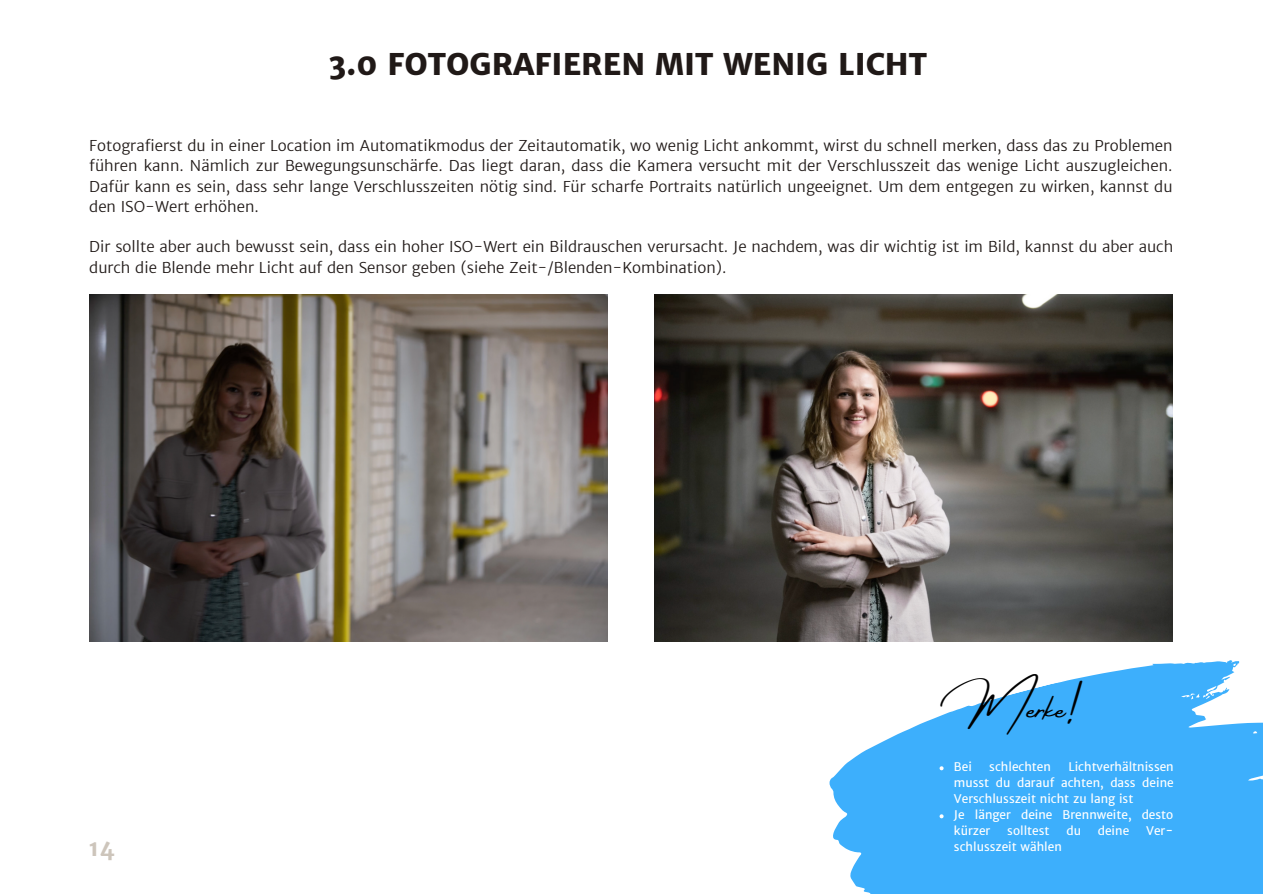
<style>
.page{position:relative;width:1263px;height:894px;background:#fff}
.page>*{position:absolute;margin:0;border:0;box-sizing:border-box;transform-origin:0 0}
.t1{font:33px "Amsterdam Four";color:#000}
.t2{font:800 30px "Merriweather Sans";color:#201917}
.t3{font:700 22.2px "Merriweather Sans";color:#cdc5bb}
.t4{font:300 15px/20.2px "Merriweather Sans";color:#201917;text-align:justify}
.t5{font:12px/16px "Merriweather Sans";color:#fff}
</style>
<div class="page">
<img style="left:89px;top:295px;width:519px;height:346px">
<img style="left:654px;top:295px;width:519px;height:346px">
<svg style="left:729px;top:609px;width:534px;height:284px;fill:#3daffc"></svg>
<svg style="left:940px;top:766px;width:3px;height:4px"></svg>
<svg style="left:940px;top:814px;width:3px;height:4px"></svg>
<h2 class="t2" style="left:329px;top:45px;width:600px">3.0 FOTOGRAFIEREN MIT WENIG LICHT</h2>
<p class="t4" style="left:89px;top:136px;width:1085px">Fotografierst du in einer Location im Automatikmodus der Zeitautomatik, wo wenig Licht ankommt, wirst du schnell merken, dass das zu Problemen führen kann. Nämlich zur Bewegungsunschärfe. Das liegt daran, dass die Kamera versucht mit der Verschlusszeit das wenige Licht auszugleichen.<br>Dafür kann es sein, dass sehr lange Verschlusszeiten nötig sind. Für scharfe Portraits natürlich ungeeignet. Um dem entgegen zu wirken, kannst du den ISO-Wert erhöhen.</p>
<p class="t4" style="left:89px;top:237px;width:1085px">Dir sollte aber auch bewusst sein, dass ein hoher ISO-Wert ein Bildrauschen verursacht. Je nachdem, was dir wichtig ist im Bild, kannst du aber auch durch die Blende mehr Licht auf den Sensor geben (siehe Zeit-/Blenden-Kombination).</p>
<h3 class="t3" style="left:89px;top:833px;width:28px">14</h3>
<h1 class="t1" style="left:966px;top:689px;width:107px">Merke!</h1>
<p class="t5" style="left:954px;top:758px;width:221px;text-indent:114px">Lichtverhältnissen musst du darauf achten, dass deine<br>Verschlusszeit nicht zu lang ist<br>Je länger deine Brennweite, desto kürzer</p>
<p class="t5" style="left:954px;top:758px;width:19px">Bei</p>
<p class="t5" style="left:989px;top:758px;width:63px">schlechten</p>
<p class="t5" style="left:1007px;top:822px;width:44px">solltest</p>
<p class="t5" style="left:1066px;top:822px;width:16px">du</p>
<p class="t5" style="left:1098px;top:822px;width:33px">deine</p>
<p class="t5" style="left:1146px;top:822px;width:29px">Ver-</p>
<p class="t5" style="left:954px;top:838px;width:109px">schlusszeit wählen</p>
</div>
